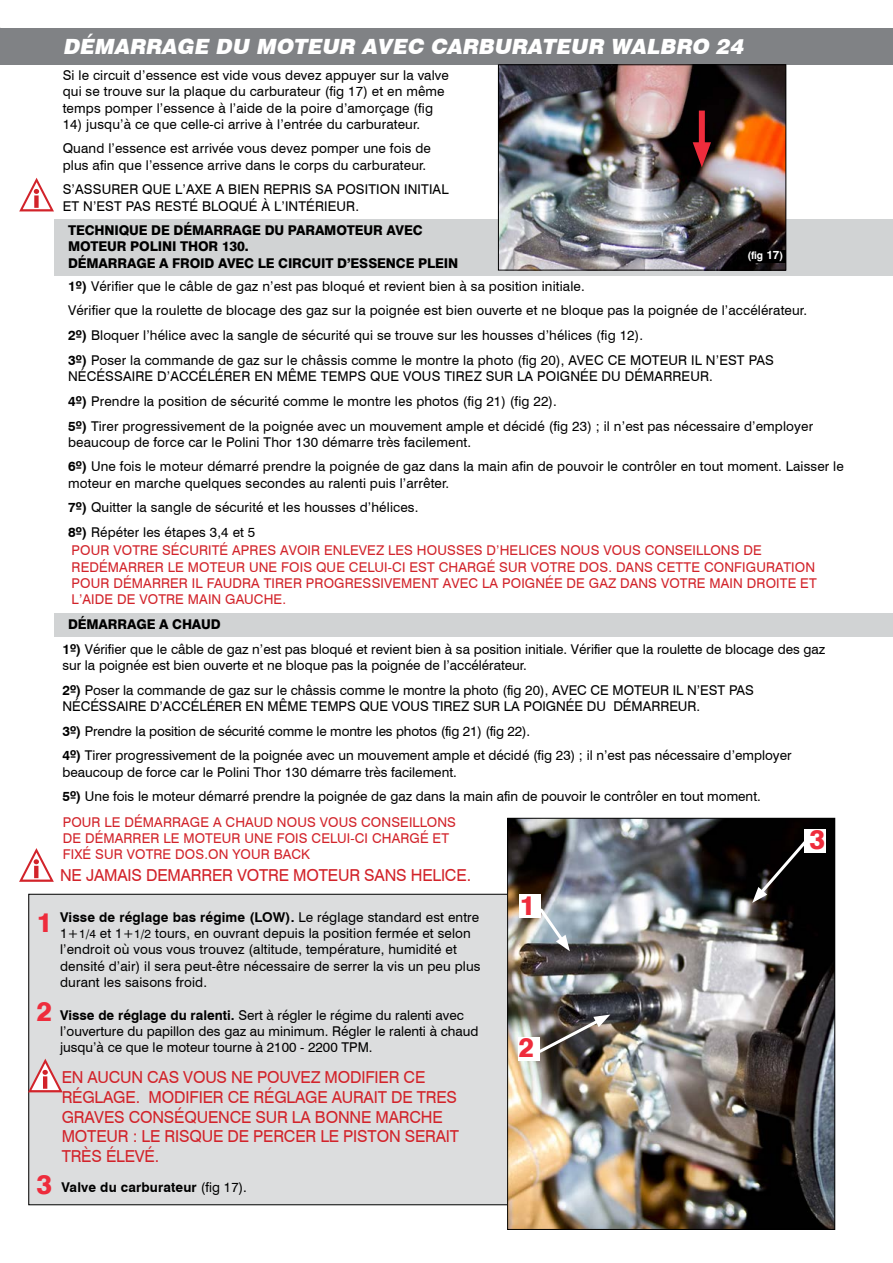
<style>
.page{position:relative;width:893px;height:1263px;background:#fff}
.page>*{position:absolute;margin:0;border:0;box-sizing:border-box;transform-origin:0 0}
.t1{font:800 27px "Swiss 721 BT";color:#ee2c3c}
.t2{font:italic 900 21px "Swiss 721 BT";color:#fff}
.t3{font:16.5px/19.8px "Swiss 721 BT";letter-spacing:-.01em;color:#d2232a}
.t4{font:13.5px/24.8px "Swiss 721 BT";letter-spacing:.01em;color:#000}
.t5{font:13.5px/16.2px "Swiss 721 BT";letter-spacing:.01em;color:#d2232a}
.t6{font:800 13.5px/16.2px "Swiss 721 BT";letter-spacing:-.01em;color:#000}
.t7{font:700 13.5px "Swiss 721 BT";letter-spacing:.01em;color:#000}
.t8{font:700 10.5px "Swiss 721 BT";letter-spacing:-.01em;color:#fff}
.s1{font-size:12px}
.s2{font-weight:700}
.s3{font-weight:400}
</style>
<div class="page">
<div style="left:29px;top:894px;width:496px;height:311px;background:#dcddde"></div>
<div style="left:0;top:28px;width:893px;height:36px;background:#808285"></div>
<div style="left:54px;top:220px;width:839px;height:56px;background:#d1d3d4"></div>
<div style="left:54px;top:613px;width:839px;height:24px;background:#d1d3d4"></div>
<svg style="left:19px;top:178px;width:35px;height:33px"></svg>
<svg style="left:19px;top:848px;width:35px;height:34px"></svg>
<svg style="left:28px;top:1059px;width:35px;height:33px"></svg>
<img style="left:500px;top:66px;width:284px;height:202px">
<div style="left:498px;top:64px;width:288px;height:206px;border:1px solid #000"></div>
<div style="left:747px;top:250px;width:39px;height:12px;background:#000"></div>
<img style="left:509px;top:820px;width:324px;height:408px">
<div style="left:507px;top:818px;width:328px;height:412px;border:1px solid #000"></div>
<div style="left:699px;top:111px;width:6px;height:42px;background:#ee2c3c"></div>
<svg style="left:693px;top:142px;width:18px;height:25px"></svg>
<div style="left:518px;top:1037px;width:22px;height:23px;background:#fff"></div>
<div style="left:519px;top:894px;width:22px;height:24px;background:#fff"></div>
<div style="left:804px;top:829px;width:21px;height:24px;background:#fff"></div>
<svg style="left:536px;top:1014px;width:74px;height:41px"></svg>
<svg style="left:536px;top:905px;width:34px;height:46px"></svg>
<svg style="left:752px;top:835px;width:60px;height:68px"></svg>
<h1 class="t1" style="left:36px;top:906px;width:17px">1</h1>
<h1 class="t1" style="left:36px;top:995px;width:17px">2</h1>
<h1 class="t1" style="left:36px;top:1168px;width:17px">3</h1>
<h2 class="t2" style="left:63px;top:34px;width:686px">DÉMARRAGE DU MOTEUR AVEC CARBURATEUR WALBRO 24</h2>
<p class="t4" style="left:63px;top:67px;width:388px;line-height:16.2px">Si le circuit d’essence est vide vous devez appuyer sur la valve qui se trouve sur la plaque du carburateur (fig 17) et en même temps pomper l’essence à l’aide de la poire d’amorçage (fig</p>
<p class="t4" style="left:63px;top:111px;width:370px">14) jusqu’à ce que celle-ci arrive à l’entrée du carburateur.<br>Quand l’essence est arrivée vous devez pomper une fois de</p>
<p class="t4" style="left:63px;top:152px;width:387px">plus afin que l’essence arrive dans le corps du carburateur.<br>S’ASSURER QUE L’AXE A BIEN REPRIS SA POSITION INITIAL</p>
<p class="t4" style="left:63px;top:193px;width:298px">ET N’EST PAS RESTÉ BLOQUÉ À L’INTÉRIEUR.</p>
<p class="t6" style="left:68px;top:222px;width:392px">TECHNIQUE DE DÉMARRAGE DU PARAMOTEUR AVEC<br>MOTEUR POLINI THOR 130.<br>DÉMARRAGE A FROID AVEC LE CIRCUIT D’ESSENCE PLEIN</p>
<p class="t8" style="left:739px;top:249px;width:46px">(fig(fig<span class="s1">1717</span>) )</p>
<p class="t4" style="left:68px;top:273px;width:740px"><span class="s2">1º)</span> Vérifier que le câble de gaz n’est pas bloqué et revient bien à sa position initiale.<br>Vérifier que la roulette de blocage des gaz sur la poignée est bien ouverte et ne bloque pas la poignée de l’accélérateur.<br><span class="s2">2º)</span> Bloquer l’hélice avec la sangle de sécurité qui se trouve sur les housses d’hélices (fig 12).<br><span class="s2">3º)</span> Poser la commande de gaz sur le châssis comme le montre la photo (fig 20), AVEC CE MOTEUR IL N’EST PAS</p>
<p class="t4" style="left:68px;top:364px;width:747px">NÉCÉSSAIRE D’ACCÉLÉRER EN MÊME TEMPS QUE VOUS TIREZ SUR LA POIGNÉE DU DÉMARREUR.<br><span class="s2">4º)</span> Prendre la position de sécurité comme le montre les photos (fig 21) (fig 22).<br><span class="s2">5º)</span> Tirer progressivement de la poignée avec un mouvement ample et décidé (fig 23) ; il n’est pas nécessaire d’employer</p>
<p class="t4" style="left:68px;top:429px;width:777px">beaucoup de force car le Polini Thor 130 démarre très facilement.<br><span class="s2">6º)</span> Une fois le moteur démarré prendre la poignée de gaz dans la main afin de pouvoir le contrôler en tout moment. Laisser le</p>
<p class="t4" style="left:68px;top:470px;width:383px">moteur en marche quelques secondes au ralenti puis l’arrêter.<br><span class="s2">7º)</span> Quitter la sangle de sécurité et les housses d’hélices.<br><span class="s2">8º)</span> Répéter les étapes 3,4 et 5</p>
<p class="t5" style="left:72px;top:542px;width:747px">POUR VOTRE SÉCURITÉ APRES AVOIR ENLEVEZ LES HOUSSES D’HELICES NOUS VOUS CONSEILLONS DE REDÉMARRER LE MOTEUR UNE FOIS QUE CELUI-CI EST CHARGÉ SUR VOTRE DOS. DANS CETTE CONFIGURATION POUR DÉMARRER IL FAUDRA TIRER PROGRESSIVEMENT AVEC LA POIGNÉE DE GAZ DANS VOTRE MAIN DROITE ET L’AIDE DE VOTRE MAIN GAUCHE.</p>
<p class="t6" style="left:68px;top:615px;width:154px">DÉMARRAGE A CHAUD</p>
<p class="t4" style="left:62px;top:641px;width:764px;line-height:16.2px"><span class="s2">1º)</span> Vérifier que le câble de gaz n’est pas bloqué et revient bien à sa position initiale. Vérifier que la roulette de blocage des gaz sur la poignée est bien ouverte et ne bloque pas la poignée de l’accélérateur.</p>
<p class="t4" style="left:62px;top:682px;width:693px;line-height:16.2px"><span class="s2">2º)</span> Poser la commande de gaz sur le châssis comme le montre la photo (fig 20), AVEC CE MOTEUR IL N’EST PAS<br>NÉCÉSSAIRE D’ACCÉLÉRER EN MÊME TEMPS QUE VOUS TIREZ SUR LA POIGNÉE DU DÉMARREUR.</p>
<p class="t4" style="left:62px;top:718px;width:731px"><span class="s2">3º)</span> Prendre la position de sécurité comme le montre les photos (fig 21) (fig 22).<br><span class="s2">4º)</span> Tirer progressivement de la poignée avec un mouvement ample et décidé (fig 23) ; il n’est pas nécessaire d’employer</p>
<p class="t4" style="left:62px;top:759px;width:700px">beaucoup de force car le Polini Thor 130 démarre très facilement.<br><span class="s2">5º)</span> Une fois le moteur démarré prendre la poignée de gaz dans la main afin de pouvoir le contrôler en tout moment.</p>
<p class="t5" style="left:63px;top:814px;width:395px">POUR LE DÉMARRAGE A CHAUD NOUS VOUS CONSEILLONS<br>DE DÉMARRER LE MOTEUR UNE FOIS CELUI-CI CHARGÉ ET<br>FIXÉ SUR VOTRE DOS.ON YOUR BACK</p>
<p class="t3" style="left:60px;top:865px;width:413px">NE JAMAIS DEMARRER VOTRE MOTEUR SANS HELICE.</p>
<p class="t4" style="left:60px;top:909px;width:422px;line-height:16.2px"><span class="s2">Visse de réglage bas régime (LOW).</span> Le réglage standard est entre 1+<span class="s1">1/4</span> et 1+<span class="s1">1/2</span> tours, en ouvrant depuis la position fermée et selon l’endroit où vous vous trouvez (altitude, température, humidité et densité d’air) il sera peut-être nécessaire de serrer la vis un peu plus durant les saisons froid.</p>
<p class="t4" style="left:60px;top:1006px;width:420px;line-height:16.2px"><span class="s2">Visse de réglage du ralenti.</span> Sert à régler le régime du ralenti avec l’ouverture du papillon des gaz au minimum. Régler le ralenti à chaud jusqu’à ce que le moteur tourne à 2100 - 2200 TPM.</p>
<p class="t3" style="left:62px;top:1067px;width:399px">EN AUCUN CAS VOUS NE POUVEZ MODIFIER CE RÉGLAGE. MODIFIER CE RÉGLAGE AURAIT DE TRES GRAVES CONSÉQUENCE SUR LA BONNE MARCHE MOTEUR : LE RISQUE DE PERCER LE PISTON SERAIT TRÈS ÉLEVÉ.</p>
<p class="t7" style="left:62px;top:1179px;width:187px">Valve du carburateur <span class="s3">(fig 17).</span></p>
<h1 class="t1" style="left:519px;top:889px;width:17px">1</h1>
<h1 class="t1" style="left:518px;top:1031px;width:17px">2</h1>
<h1 class="t1" style="left:810px;top:823px;width:17px">3</h1>
</div>
